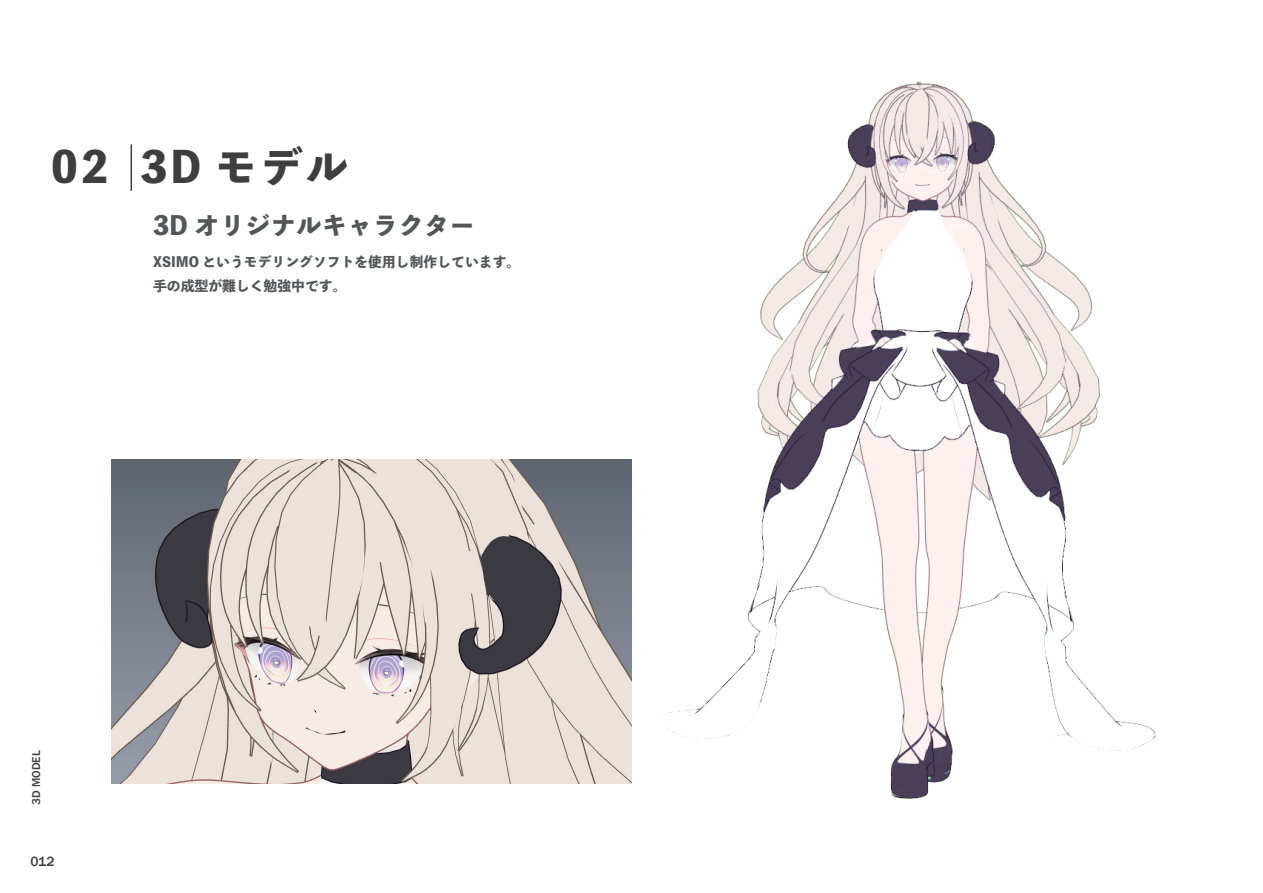
<style>
.page{position:relative;width:1263px;height:893px;background:#fff}
.page>*{position:absolute;margin:0;border:0;box-sizing:border-box;transform-origin:0 0}
.t1{font:42.45px "Toppan Bunkyu Midashi Go Std EB";letter-spacing:.07em;color:#3e3e3f}
.t2{font:25.5px "Toppan Bunkyu Midashi Go Std EB";color:#545557}
.t3{font:13.8px/24.2px "Toppan Bunkyu Midashi Go Std EB";color:#545557}
.t4{font:500 13.8px "Franklin Gothic";color:#3e3e3f}
.t5{font:500 11.7px "Franklin Gothic";color:#3e3e3f}
</style>
<div class="page">
<hr style="left:131px;top:145px;width:1px;height:46px;background:#3e3e3f">
<img style="left:111px;top:459px;width:520px;height:325px">
<img style="left:660px;top:81px;width:496px;height:718px">
<h1 class="t1" style="left:51px;top:134px;width:299px">02 3D モデル</h1>
<h2 class="t2" style="left:153px;top:206px;width:323px">3D オリジナルキャラクター</h2>
<p class="t3" style="left:153px;top:249px;width:369px">XSIMO というモデリングソフトを使用し制作しています。手の成型が難しく勉強中です。</p>
<p class="t5" style="left:29px;top:805px;width:56px;rotate:-90deg">3D MODEL</p>
<p class="t4" style="left:30px;top:853px;width:26px">012</p>
</div>
